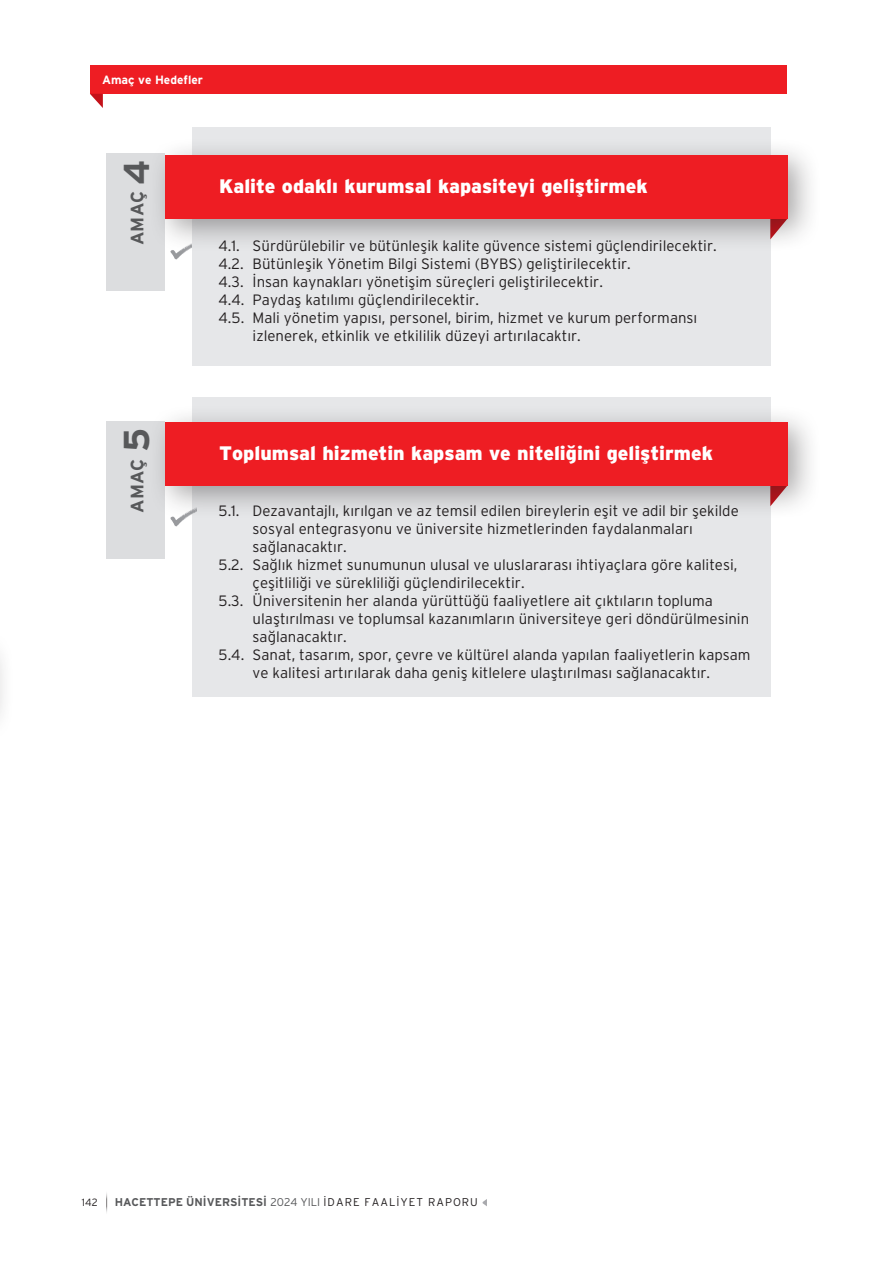
<style>
.page{position:relative;width:893px;height:1263px;background:#fff}
.page>*{position:absolute;margin:0;border:0;box-sizing:border-box;transform-origin:0 0}
.t1{font:900 19.5px "Interstate";color:#fff}
.t2{font:700 18px "Interstate";letter-spacing:.005em;color:#57585a}
.t3{font:300 15px "Interstate";color:#231f20}
.t4{font:700 12px "Interstate";color:#fff}
.t5{font:700 11.25px "Interstate";color:#57585a}
.t6{font:300 10.5px "Interstate";color:#231f20}
.s1{font-size:36px}
.s2{font-weight:300}
.s3{font-weight:300;color:#231f20}
</style>
<div class="page">
<div style="left:90px;top:65px;width:697px;height:29px;background:#ee1d23"></div>
<svg style="left:90px;top:94px;width:13px;height:14px"></svg>
<svg style="left:482px;top:1199px;width:5px;height:7px"></svg>
<svg style="left:106px;top:1193px;width:1px;height:20px"></svg>
<img style="left:171px;top:253px;width:13px;height:6px">
<div style="left:107px;top:153px;width:58px;height:138px;background:#dcdddf"></div>
<div style="left:192px;top:128px;width:578px;height:238px;background:#e6e7e9"></div>
<div style="left:192px;top:398px;width:578px;height:299px;background:#e6e7e9"></div>
<div style="left:148px;top:137px;width:673px;height:116px;background:#231f20;opacity:.4"></div>
<div style="left:165px;top:155px;width:622px;height:64px;background:#ee1d23"></div>
<img style="left:171px;top:520px;width:12px;height:6px">
<div style="left:107px;top:421px;width:58px;height:137px;background:#dcdddf"></div>
<div style="left:148px;top:404px;width:673px;height:116px;background:#231f20;opacity:.4"></div>
<div style="left:165px;top:422px;width:622px;height:64px;background:#ee1d23"></div>
<p class="t4" style="left:102px;top:74px;width:102px">Amaç ve Hedefler</p>
<p class="t2" style="left:127px;top:245px;width:87px;rotate:-90deg">AMAÇ <span class="s1">4</span></p>
<h1 class="t1" style="left:219px;top:175px;width:430px">Kalite odaklı kurumsal kapasiteyi geliştirmek</h1>
<p class="t3" style="left:219px;top:237px;width:500px">4.1. Sürdürülebilir ve bütünleşik kalite güvence sistemi güçlendirilecektir.</p>
<p class="t3" style="left:219px;top:255px;width:414px">4.2. Bütünleşik Yönetim Bilgi Sistemi (BYBS) geliştirilecektir.</p>
<p class="t3" style="left:219px;top:273px;width:386px">4.3. İnsan kaynakları yönetişim süreçleri geliştirilecektir.</p>
<p class="t3" style="left:219px;top:291px;width:262px">4.4. Paydaş katılımı güçlendirilecektir.</p>
<p class="t3" style="left:219px;top:309px;width:480px">4.5. Mali yönetim yapısı, personel, birim, hizmet ve kurum performansı</p>
<p class="t3" style="left:253px;top:327px;width:330px">izlenerek, etkinlik ve etkililik düzeyi artırılacaktır.</p>
<p class="t2" style="left:127px;top:513px;width:86px;rotate:-90deg">AMAÇ <span class="s1">5</span></p>
<h1 class="t1" style="left:219px;top:442px;width:495px">Toplumsal hizmetin kapsam ve niteliğini geliştirmek</h1>
<p class="t3" style="left:219px;top:502px;width:522px">5.1. Dezavantajlı, kırılgan ve az temsil edilen bireylerin eşit ve adil bir şekilde</p>
<p class="t3" style="left:253px;top:520px;width:442px">sosyal entegrasyonu ve üniversite hizmetlerinden faydalanmaları</p>
<p class="t3" style="left:253px;top:538px;width:96px">sağlanacaktır.</p>
<p class="t3" style="left:219px;top:556px;width:520px">5.2. Sağlık hizmet sunumunun ulusal ve uluslararası ihtiyaçlara göre kalitesi,</p>
<p class="t3" style="left:253px;top:574px;width:273px">çeşitliliği ve sürekliliği güçlendirilecektir.</p>
<p class="t3" style="left:219px;top:592px;width:496px">5.3. Üniversitenin her alanda yürüttüğü faaliyetlere ait çıktıların topluma</p>
<p class="t3" style="left:253px;top:610px;width:498px">ulaştırılması ve toplumsal kazanımların üniversiteye geri döndürülmesinin</p>
<p class="t3" style="left:253px;top:628px;width:96px">sağlanacaktır.</p>
<p class="t3" style="left:219px;top:646px;width:534px">5.4. Sanat, tasarım, spor, çevre ve kültürel alanda yapılan faaliyetlerin kapsam</p>
<p class="t3" style="left:253px;top:664px;width:459px">ve kalitesi artırılarak daha geniş kitlelere ulaştırılması sağlanacaktır.</p>
<p class="t6" style="left:82px;top:1196px;width:17px">142</p>
<p class="t5" style="left:115px;top:1196px;width:365px">HACETTEPE ÜNİVERSİTESİ <span class="s2">2024 YILI</span> <span class="s3">İDARE FAALİYET RAPORU</span></p>
</div>
